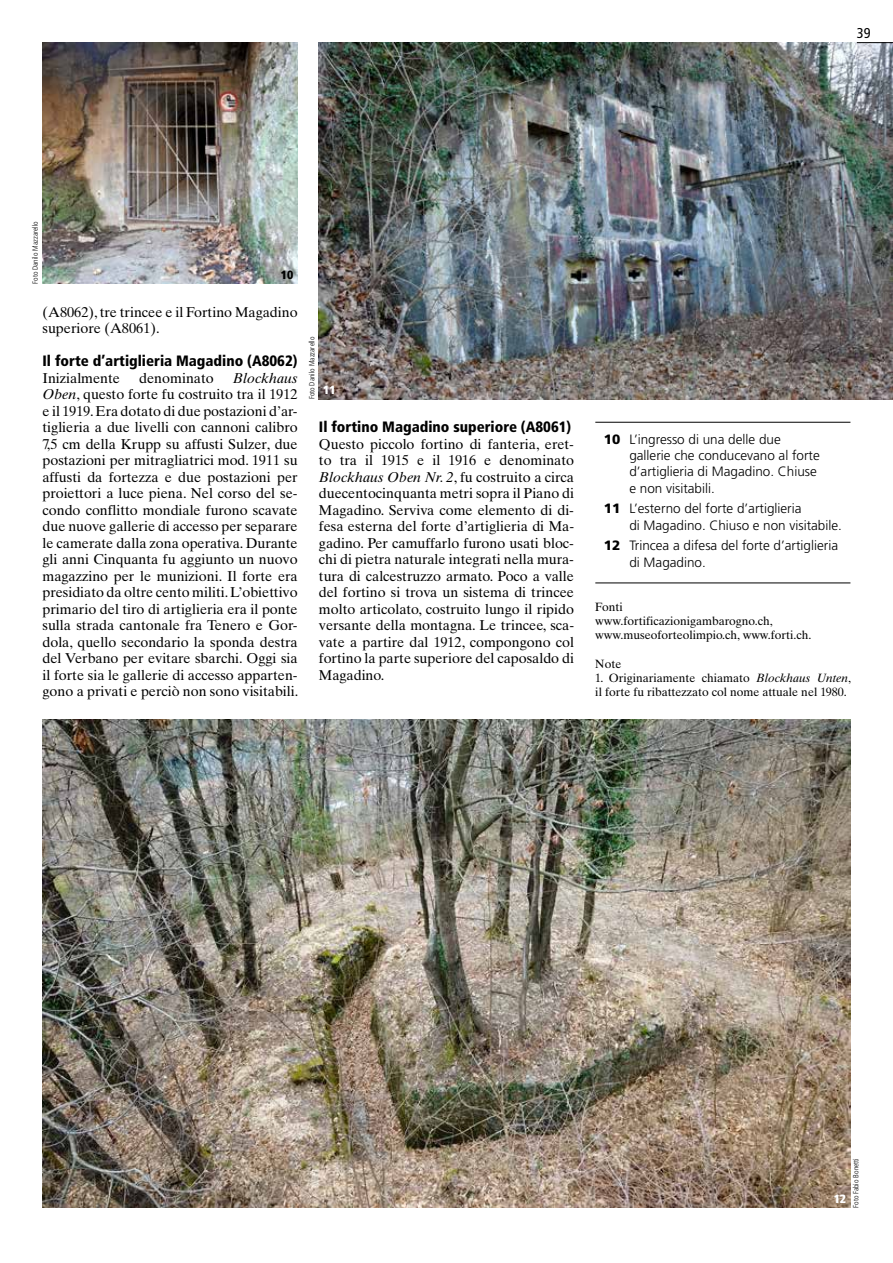
<style>
.page{position:relative;width:893px;height:1263px;background:#fff}
.page>*{position:absolute;margin:0;border:0;box-sizing:border-box;transform-origin:0 0}
.t1{font:900 condensed 15px "Frutiger LT Std";color:#000}
.t2{font:14.25px/16.5px "Times Ten LT Std";color:#000;text-align:justify}
.t3{font:condensed 14.25px "Frutiger LT Std";color:#000}
.t4{font:300 13.5px/16.4px "Frutiger LT Std";color:#000}
.t5{font:12px/14.2px "Times Ten LT Std";color:#000}
.t6{font:900 condensed 12px "Frutiger LT Std";color:#fff}
.t7{font:900 condensed 12px "Frutiger LT Std";color:#000}
.t8{font:300 condensed 7.5px "Frutiger LT Std";color:#000}
.s1{font-style:italic}
.s2{font-weight:900}
</style>
<div class="page">
<img style="left:43px;top:43px;width:255px;height:241px">
<img style="left:319px;top:43px;width:574px;height:356px">
<img style="left:43px;top:719px;width:807px;height:489px">
<hr style="left:595px;top:422px;width:255px;height:1px;background:#000">
<hr style="left:595px;top:583px;width:255px;height:1px;background:#000">
<hr style="left:857px;top:42px;width:36px;height:1px;background:#000">
<p class="t3" style="left:857px;top:25px;width:15px">39</p>
<p class="t8" style="left:31px;top:284px;width:64px;rotate:-90deg">Foto Danilo Mazzarello</p>
<p class="t7" style="left:281px;top:267px;width:14px">10</p>
<p class="t2" style="left:43px;top:304px;width:257px">(A8062), tre trincee e il Fortino Magadino superiore (A8061).</p>
<p class="t1" style="left:43px;top:352px;width:257px">Il forte d’artiglieria Magadino (A8062)</p>
<p class="t2" style="left:43px;top:370px;width:79px">Inizialmente</p>
<p class="t2" style="left:139px;top:370px;width:76px">denominato</p>
<p class="t2" style="left:43px;top:370px;width:257px;text-indent:190px"><span class="s1">Blockhaus Oben</span>, questo forte fu costruito tra il 1912 e il 1919. Era dotato di due postazioni d’ar&shy;tiglieria a due livelli con cannoni calibro 7,5 cm della Krupp su affusti Sulzer, due postazioni per mitragliatrici mod. 1911 su affusti da fortezza e due postazioni per proiettori a luce piena. Nel corso del se&shy;condo conflitto mondiale furono scavate due nuove gallerie di accesso per separare le camerate dalla zona operativa. Durante gli anni Cinquanta fu aggiunto un nuovo magazzino per le munizioni. Il forte era presidiato da oltre cento militi. L’obiettivo primario del tiro di artiglieria era il ponte sulla strada cantonale fra Tenero e Gor&shy;dola, quello secondario la sponda destra del Verbano per evitare sbarchi. Oggi sia il forte sia le gallerie di accesso apparten&shy;gono a privati e perciò non sono visitabili.</p>
<p class="t8" style="left:307px;top:399px;width:64px;rotate:-90deg">Foto Danilo Mazzarello</p>
<p class="t6" style="left:323px;top:383px;width:14px">11</p>
<p class="t1" style="left:319px;top:418px;width:254px">Il fortino Magadino superiore (A8061)</p>
<p class="t2" style="left:319px;top:436px;width:257px">Questo piccolo fortino di fanteria, eret&shy;to tra il 1915 e il 1916 e denominato <span class="s1">Blockhaus Oben Nr. 2</span>, fu costruito a circa duecentocinquanta metri sopra il Piano di Magadino. Serviva come elemento di di&shy;fesa esterna del forte d’artiglieria di Ma&shy;gadino. Per camuffarlo furono usati bloc&shy;chi di pietra naturale integrati nella mura&shy;tura di calcestruzzo armato. Poco a valle del fortino si trova un sistema di trincee molto articolato, costruito lungo il ripido versante della montagna. Le trincee, sca&shy;vate a partire dal 1912, compongono col fortino la parte superiore del caposaldo di Magadino.</p>
<p class="t4" style="left:629px;top:431px;width:192px;text-indent:-26px"><span class="s2">10</span> L’ingresso di una delle due gallerie che conducevano al forte d’artiglieria di Magadino. Chiuse e non visitabili.</p>
<p class="t4" style="left:629px;top:501px;width:214px;text-indent:-26px"><span class="s2">11</span> L’esterno del forte d’artiglieria<br>di Magadino. Chiuso e non visitabile.</p>
<p class="t4" style="left:629px;top:538px;width:210px;text-indent:-26px"><span class="s2">12</span> Trincea a difesa del forte d’artiglieria di Magadino.</p>
<p class="t5" style="left:595px;top:600px;width:218px">Fonti<br>www.fortificazionigambarogno.ch, www.museoforteolimpio.ch, www.forti.ch.</p>
<p class="t5" style="left:595px;top:657px;width:28px">Note</p>
<p class="t5" style="left:595px;top:671px;width:257px">1. Originariamente chiamato <span class="s1">Blockhaus Unten</span>, il forte fu ribattezzato col nome attuale nel 1980.</p>
<p class="t8" style="left:852px;top:1208px;width:51px;rotate:-90deg">Foto Fabio Bonetti</p>
<p class="t6" style="left:834px;top:1191px;width:14px">12</p>
</div>
